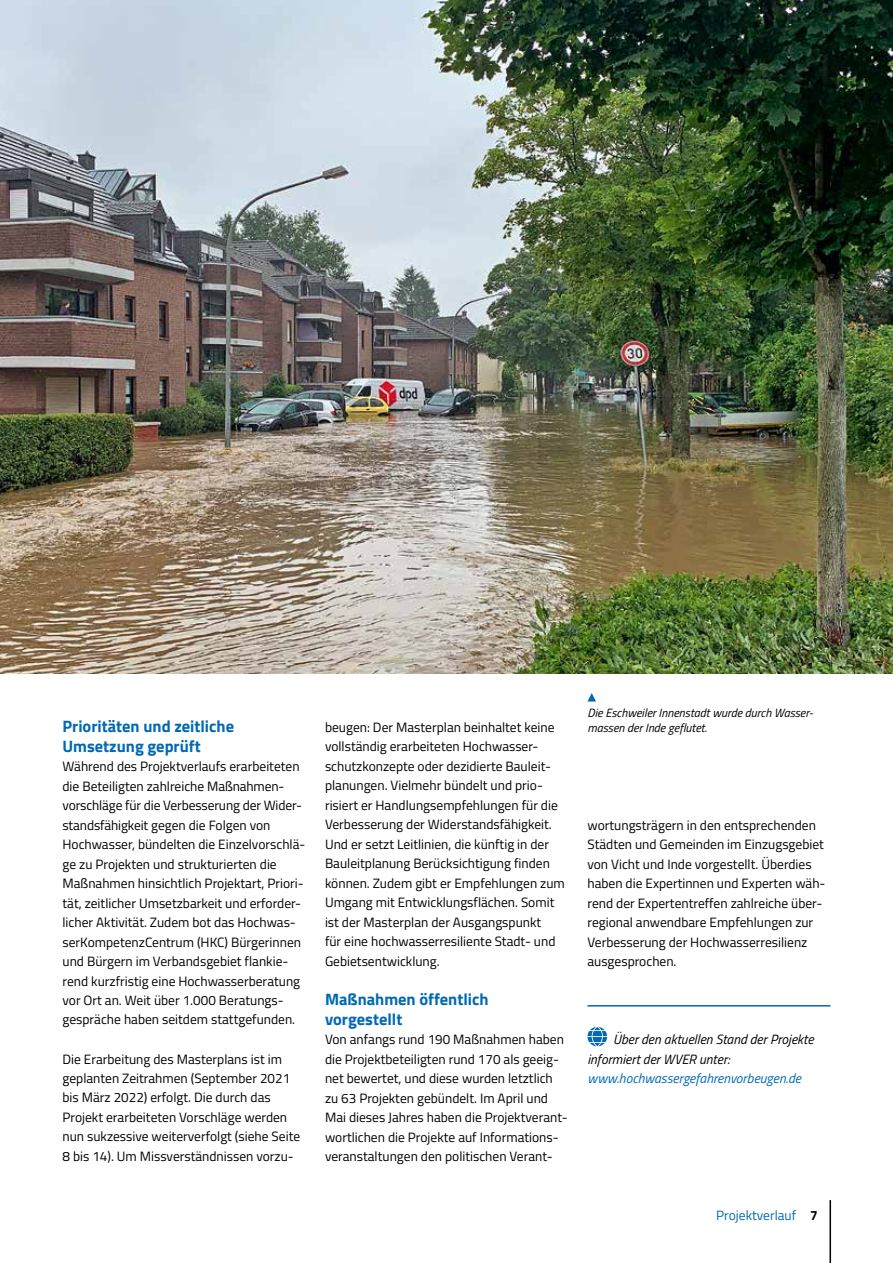
<style>
.page{position:relative;width:893px;height:1263px;background:#fff}
.page>*{position:absolute;margin:0;border:0;box-sizing:border-box;transform-origin:0 0}
.t1{font:700 16.5px/19.5px "Titillium Web";color:#0069b4}
.t2{font:13.5px/19.5px "Titillium Web";color:#000}
.t3{font:italic 13.5px/19.5px "Titillium Web";color:#000}
.t4{font:italic 13.5px "Titillium Web";color:#0069b4}
.t5{font:13.5px "Titillium Web";color:#0069b4}
.t6{font:italic 12px/15px "Titillium Web";color:#000}
.s1{font-weight:700;color:#000}
</style>
<div class="page">
<img style="left:0;top:0;width:893px;height:673px">
<svg style="left:587px;top:1027px;width:20px;height:19px"></svg>
<hr style="left:587px;top:1005px;width:243px;height:1px;background:#0069b4">
<svg style="left:587px;top:693px;width:9px;height:8px"></svg>
<hr style="left:829px;top:1200px;width:2px;height:63px;background:#000">
<p class="t1" style="left:63px;top:716px;width:173px">Prioritäten und zeitliche<br>Umsetzung geprüft</p>
<p class="t2" style="left:63px;top:756px;width:244px">Während des Projektverlaufs erarbeiteten die Beteiligten zahlreiche Maßnahmen&shy;vorschläge für die Verbesserung der Wider&shy;standsfähigkeit gegen die Folgen von Hochwasser, bündelten die Einzelvorschlä&shy;ge zu Projekten und strukturierten die Maßnahmen hinsichtlich Projektart, Priori&shy;tät, zeitlicher Umsetzbarkeit und erforder&shy;licher Aktivität. Zudem bot das Hochwas&shy;serKompetenzCentrum (HKC) Bürgerinnen und Bürgern im Verbandsgebiet flankie&shy;rend kurzfristig eine Hochwasserberatung vor Ort an. Weit über 1.000 Beratungs&shy;gespräche haben seitdem stattgefunden.</p>
<p class="t2" style="left:63px;top:1048px;width:239px">Die Erarbeitung des Masterplans ist im geplanten Zeitrahmen (September 2021 bis März 2022) erfolgt. Die durch das Projekt erarbeiteten Vorschläge werden nun sukzessive weiterverfolgt (siehe Seite 8 bis 14). Um Missverständnissen vorzu-</p>
<p class="t6" style="left:587px;top:704px;width:227px">Die Eschweiler Innenstadt wurde durch Wasser&shy;massen der Inde geflutet.</p>
<p class="t2" style="left:325px;top:717px;width:241px">beugen: Der Masterplan beinhaltet keine vollständig erarbeiteten Hochwasser&shy;schutzkonzepte oder dezidierte Bauleit&shy;planungen. Vielmehr bündelt und prio&shy;risiert er Handlungsempfehlungen für die Verbesserung der Widerstandsfähigkeit.<br>Und er setzt Leitlinien, die künftig in der Bauleitplanung Berücksichtigung finden können. Zudem gibt er Empfehlungen zum Umgang mit Entwicklungsflächen. Somit ist der Masterplan der Ausgangspunkt<br>für eine hochwasserresiliente Stadt- und Gebietsentwicklung.</p>
<p class="t1" style="left:325px;top:989px;width:165px">Maßnahmen öffentlich vorgestellt</p>
<p class="t2" style="left:325px;top:1029px;width:244px">Von anfangs rund 190 Maßnahmen haben die Projektbeteiligten rund 170 als geeig&shy;net bewertet, und diese wurden letztlich zu 63 Projekten gebündelt. Im April und Mai dieses Jahres haben die Projektverant&shy;wortlichen die Projekte auf Informations&shy;veranstaltungen den politischen Verant-</p>
<p class="t3" style="left:587px;top:1029px;width:228px;text-indent:26px">Über den aktuellen Stand der Projekte informiert der WVER unter:</p>
<p class="t2" style="left:587px;top:814px;width:240px">wortungsträgern in den entsprechenden Städten und Gemeinden im Einzugsgebiet von Vicht und Inde vorgestellt. Überdies haben die Expertinnen und Experten wäh&shy;rend der Expertentreffen zahlreiche über&shy;regional anwendbare Empfehlungen zur Verbesserung der Hochwasserresilienz ausgesprochen.</p>
<p class="t4" style="left:587px;top:1068px;width:215px">www.hochwassergefahrenvorbeugen.de</p>
<p class="t5" style="left:716px;top:1205px;width:103px">Projektverlauf <span class="s1">7</span></p>
</div>
